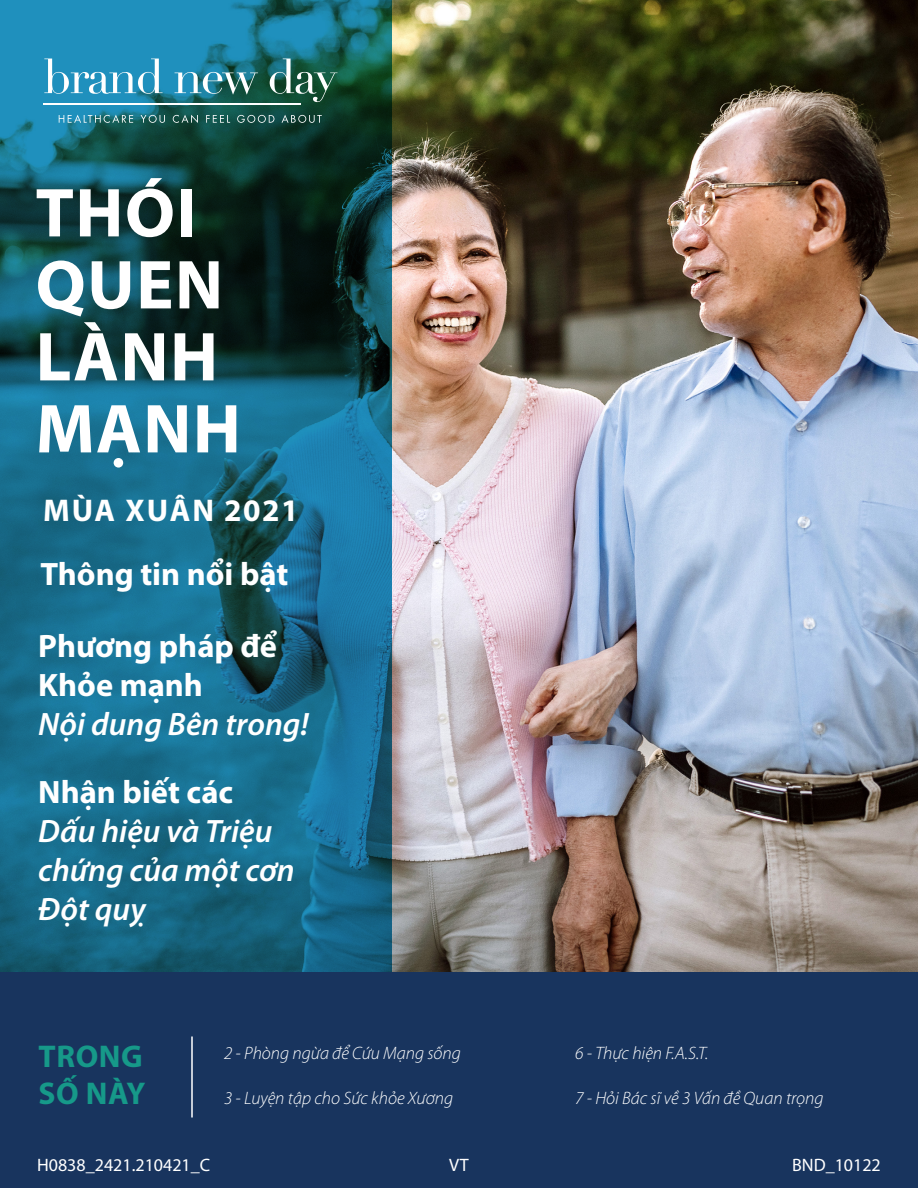
<style>
.page{position:relative;width:918px;height:1188px;background:#fff}
.page>*{position:absolute;margin:0;border:0;box-sizing:border-box;transform-origin:0 0}
.Table_Body{font:700 69.9px/72px "Myriad Pro";letter-spacing:.02em;color:#fff}
.Table_Body-2{font:italic 600 32.55px/39px "Myriad Pro";color:#fff}
.Table_Body-3{font:700 32.55px/39px "Myriad Pro";color:#fff}
.Table_Body-4{font:700 31.5px "Myriad Pro";letter-spacing:.05em;color:#fff}
.Table_Body-5{font:700 31.5px/37.5px "Myriad Pro";letter-spacing:.02em;color:#169989}
.Table_Body-6{font:italic 300 18px "Myriad Pro";color:#fff}
.Table_Body-7{font:18px "Myriad Pro";color:#fff}
.s1{font-weight:700;font-style:normal}
</style>
<div class="page">
<img style="left:392px;top:0;width:526px;height:972px">
<div style="left:0;top:972px;width:918px;height:216px;background:#18345e"></div>
<svg style="left:0;top:0;width:392px;height:972px;background:#155f77"></svg>
<svg style="left:44px;top:59px;width:119px;height:35px"></svg>
<svg style="left:175px;top:72px;width:83px;height:23px"></svg>
<svg style="left:270px;top:59px;width:68px;height:43px;background:#3b7161"></svg>
<hr style="left:43px;top:104px;width:258px;height:1px;background:#fff">
<svg style="left:59px;top:115px;width:74px;height:8px"></svg>
<svg style="left:141px;top:115px;width:24px;height:8px"></svg>
<svg style="left:173px;top:115px;width:25px;height:8px"></svg>
<svg style="left:206px;top:115px;width:24px;height:8px"></svg>
<svg style="left:237px;top:115px;width:37px;height:8px"></svg>
<svg style="left:282px;top:115px;width:40px;height:8px"></svg>
<hr style="left:191px;top:1037px;width:2px;height:81px;background:#fff">
<p class="Table_Body" style="left:36px;top:175px;width:207px">THÓI<br>QUEN<br>LÀNH<br>MẠNH</p>
<p class="Table_Body-4" style="left:43px;top:489px;width:257px">MÙA XUÂN 2021</p>
<p class="Table_Body-3" style="left:40px;top:553px;width:249px">Thông tin nổi bật</p>
<p class="Table_Body-3" style="left:38px;top:626px;width:240px">Phương pháp để<br>Khỏe mạnh</p>
<p class="Table_Body-2" style="left:38px;top:704px;width:272px">Nội dung Bên trong!</p>
<p class="Table_Body-2" style="left:38px;top:772px;width:258px"><span class="s1">Nhận biết các<br></span>Dấu hiệu và Triệu chứng của một cơn<br>Đột quỵ</p>
<p class="Table_Body-5" style="left:39px;top:1036px;width:108px">TRONG<br>SỐ NÀY</p>
<p class="Table_Body-6" style="left:224px;top:1042px;width:238px">2 - Phòng ngừa để Cứu Mạng sống</p>
<p class="Table_Body-6" style="left:224px;top:1087px;width:230px">3 - Luyện tập cho Sức khỏe Xương</p>
<p class="Table_Body-6" style="left:575px;top:1042px;width:135px">6 - Thực hiện F.A.S.T.</p>
<p class="Table_Body-6" style="left:575px;top:1087px;width:250px">7 - Hỏi Bác sĩ về 3 Vấn đề Quan trọng</p>
<p class="Table_Body-7" style="left:37px;top:1154px;width:175px">H0838_2421.210421_C</p>
<p class="Table_Body-7" style="left:449px;top:1154px;width:21px">VT</p>
<p class="Table_Body-7" style="left:792px;top:1154px;width:90px">BND_10122</p>
</div>
